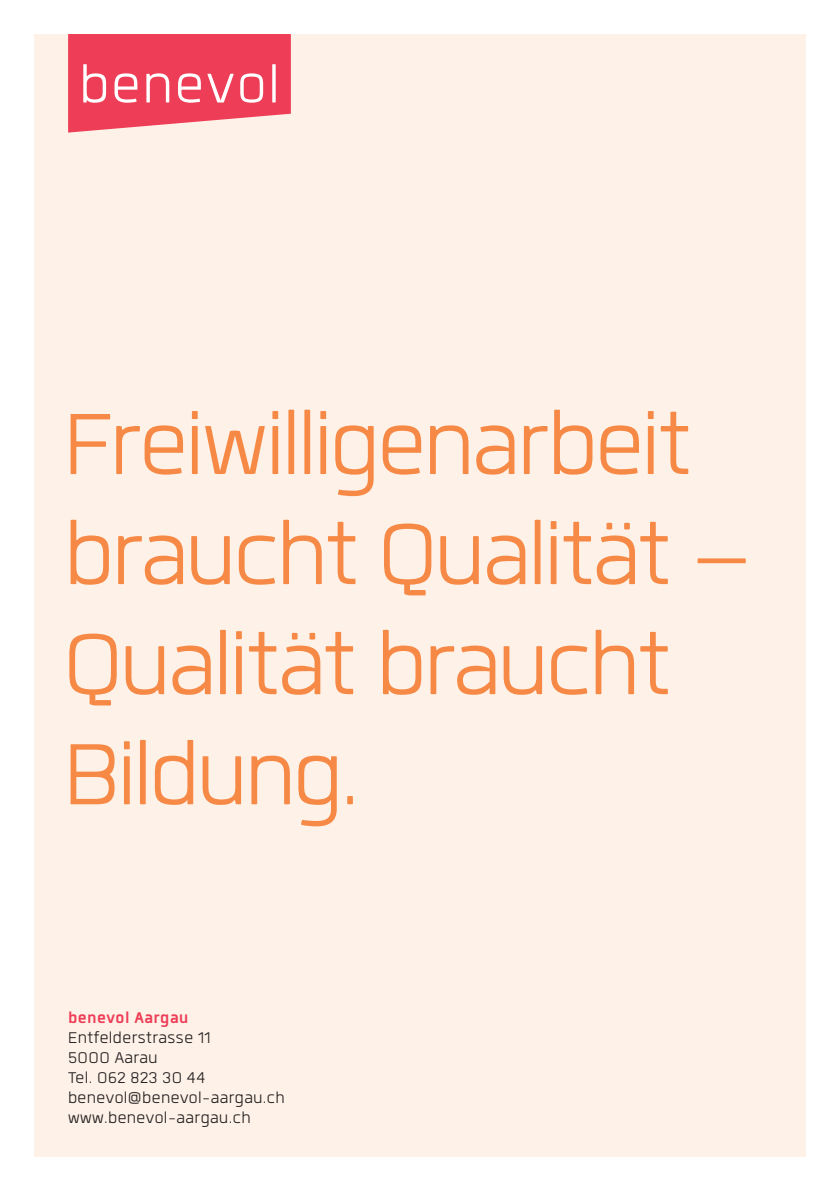
<style>
.page{position:relative;width:840px;height:1191px;background:#fff}
.page>*{position:absolute;margin:0;border:0;box-sizing:border-box;transform-origin:0 0}
.t1{font:300 120px/110px "Quan";letter-spacing:-.025em;color:#f68945}
.t2{font:300 21.6px/20px "Quan";letter-spacing:.02em;color:#231f20}
.t3{font:700 21.6px "Quan";letter-spacing:.02em;color:#ee3d56}
</style>
<div class="page">
<div style="left:34px;top:34px;width:771px;height:1123px;background:#fef1e7"></div>
<svg style="left:68px;top:34px;width:223px;height:99px"></svg>
<h1 class="t1" style="left:63px;top:388px;width:690px">Freiwilligenarbeit braucht Qualität –<br>Qualität braucht<br>Bildung.</h1>
<p class="t3" style="left:68px;top:1007px;width:122px">benevol Aargau</p>
<p class="t2" style="left:68px;top:1027px;width:218px">Entfelderstrasse 11<br>5000 Aarau<br>Tel. 062 823 30 44 benevol@benevol-aargau.ch www.benevol-aargau.ch</p>
</div>
